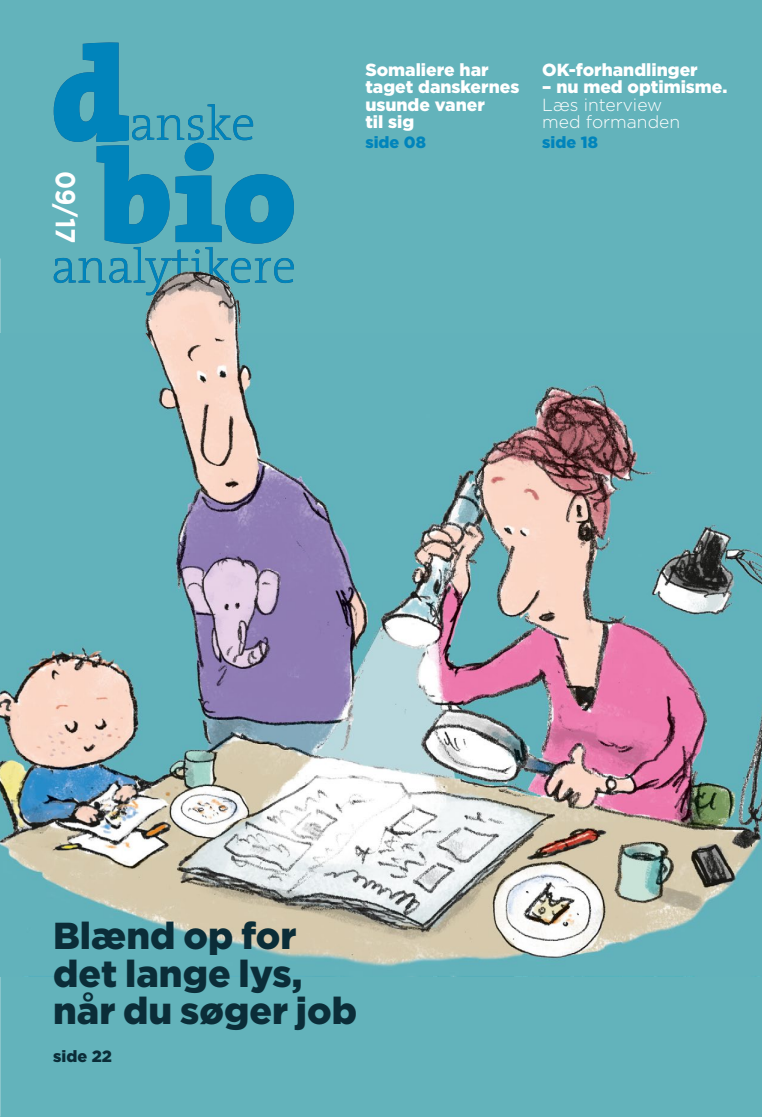
<style>
.page{position:relative;width:762px;height:1117px;background:#fff}
.page>*{position:absolute;margin:0;border:0;box-sizing:border-box;transform-origin:0 0}
.t1{font:900 37.5px/37.5px "Gotham";color:#0b2d38}
.t2{font:700 27.5px "Gotham";color:#fff;scale:.9 1}
.t3{font:900 17.5px/17.5px "Gotham";color:#fff}
.t4{font:300 17.5px/17.5px "Gotham";color:#fff}
.t5{font:900 16.25px "Gotham";color:#0084bb}
.t6{font:900 16.25px "Gotham";color:#0b2d38}
</style>
<div class="page">
<div style="left:0;top:0;width:762px;height:1116px;background:#63b3bb"></div>
<svg style="left:54px;top:42px;width:240px;height:165px"></svg>
<img style="left:0;top:355px;width:762px;height:612px">
<img style="left:0;top:207px;width:294px;height:148px">
<h2 class="t2" style="left:84px;top:170px;width:83px;rotate:90deg">09/17</h2>
<p class="t3" style="left:365px;top:60px;width:156px">Somaliere har taget danskernes usunde vaner<br>til sig</p>
<p class="t5" style="left:365px;top:131px;width:62px">side 08</p>
<p class="t3" style="left:542px;top:60px;width:157px">OK-forhandlinger</p>
<p class="t3" style="left:542px;top:78px;width:187px">– nu med optimisme.</p>
<p class="t4" style="left:542px;top:95px;width:139px">Læs interview med formanden</p>
<p class="t5" style="left:542px;top:131px;width:57px">side 18</p>
<h1 class="t1" style="left:53px;top:916px;width:306px">Blænd op for det lange lys, når du søger job</h1>
<p class="t6" style="left:53px;top:1044px;width:60px">side 22</p>
</div>
